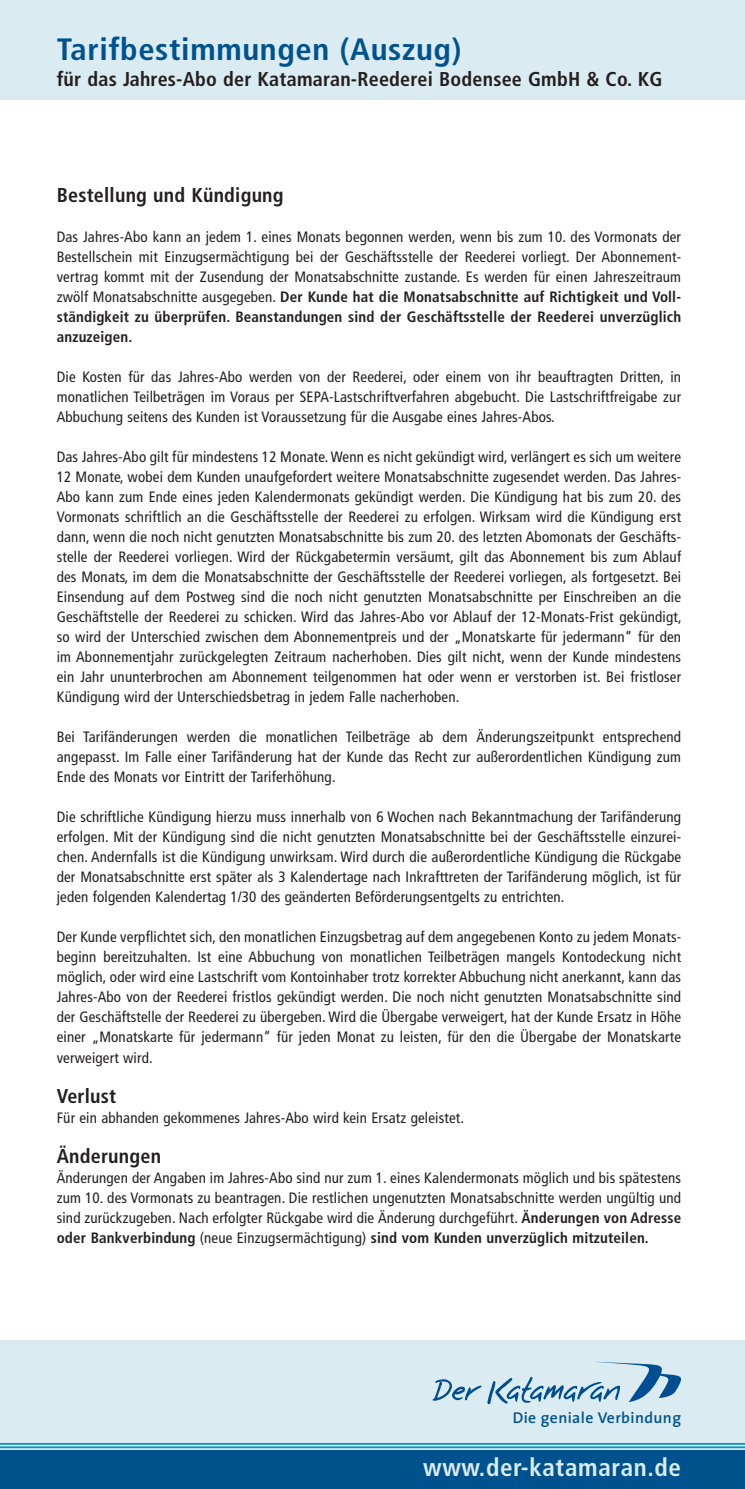
<style>
.page{position:relative;width:745px;height:1489px;background:#fff}
.page>*{position:absolute;margin:0;border:0;box-sizing:border-box;transform-origin:0 0}
.t1{font:700 condensed 31px "Frutiger";letter-spacing:.02em;color:#00528f;scale:1.05 1}
.t2{font:700 condensed 25px "Frutiger";letter-spacing:.025em;color:#daebf1}
.t3{font:700 condensed 20px "Frutiger LT";letter-spacing:.01em;color:#231f20}
.t4{font:600 15.75px "The Sans";letter-spacing:.025em;color:#00528f}
.t5{font:condensed 15px/20px "Frutiger LT";letter-spacing:.01em;color:#231f20;text-align:justify}
.s1{font-weight:700}
</style>
<div class="page">
<div style="left:0;top:1339px;width:744px;height:149px;background:#daebf1"></div>
<div style="left:0;top:1449px;width:744px;height:39px;background:#00528f"></div>
<hr style="left:0;top:1446px;width:744px;height:1px;background:#0096d6">
<hr style="left:0;top:1442px;width:744px;height:2px;background:#0096d6">
<hr style="left:744px;top:1339px;width:1px;height:149px;background:#daebf1">
<hr style="left:744px;top:1449px;width:1px;height:39px;background:#00528f">
<svg style="left:487px;top:1361px;width:193px;height:42px"></svg>
<svg style="left:432px;top:1379px;width:49px;height:21px"></svg>
<div style="left:0;top:0;width:744px;height:99px;background:#daebf1"></div>
<h1 class="t1" style="left:57px;top:31px;width:386px">Tarifbestimmungen (Auszug)</h1>
<h3 class="t3" style="left:57px;top:67px;width:607px">für das Jahres-Abo der Katamaran-Reederei Bodensee GmbH &amp; Co. KG</h3>
<h3 class="t3" style="left:57px;top:183px;width:228px">Bestellung und Kündigung</h3>
<p class="t5" style="left:57px;top:227px;width:625px">Das Jahres-Abo kann an jedem 1. eines Monats begonnen werden, wenn bis zum 10. des Vormonats der Bestellschein mit Einzugsermächtigung bei der Geschäftsstelle der Reederei vorliegt. Der Abonnement&shy;vertrag kommt mit der Zusendung der Monatsabschnitte zustande. Es werden für einen Jahreszeitraum zwölf Monatsabschnitte ausgegeben. <span class="s1">Der Kunde hat die Monatsabschnitte auf Richtigkeit und Voll&shy;ständigkeit zu überprüfen. Beanstandungen sind der Geschäftsstelle der Reederei unverzüglich anzuzeigen.</span></p>
<p class="t5" style="left:57px;top:367px;width:625px">Die Kosten für das Jahres-Abo werden von der Reederei, oder einem von ihr beauftragten Dritten, in monatlichen Teilbeträgen im Voraus per SEPA-Lastschriftverfahren abgebucht. Die Lastschriftfreigabe zur Abbuchung seitens des Kunden ist Voraussetzung für die Ausgabe eines Jahres-Abos.</p>
<p class="t5" style="left:57px;top:447px;width:626px">Das Jahres-Abo gilt für mindestens 12 Monate. Wenn es nicht gekündigt wird, verlängert es sich um weitere 12 Monate, wobei dem Kunden unaufgefordert weitere Monatsabschnitte zugesendet werden. Das Jahres-Abo kann zum Ende eines jeden Kalendermonats gekündigt werden. Die Kündigung hat bis zum 20. des Vormonats schriftlich an die Geschäftsstelle der Reederei zu erfolgen. Wirksam wird die Kündigung erst dann, wenn die noch nicht genutzten Monatsabschnitte bis zum 20. des letzten Abomonats der Geschäfts&shy;stelle der Reederei vorliegen. Wird der Rückgabetermin versäumt, gilt das Abonnement bis zum Ablauf des Monats, im dem die Monatsabschnitte der Geschäftsstelle der Reederei vorliegen, als fortgesetzt. Bei Einsendung auf dem Postweg sind die noch nicht genutzten Monatsabschnitte per Einschreiben an die Geschäftstelle der Reederei zu schicken. Wird das Jahres-Abo vor Ablauf der 12-Monats-Frist gekündigt, so wird der Unterschied zwischen dem Abonnementpreis und der „Monatskarte für jedermann“ für den im Abonnementjahr zurückgelegten Zeitraum nacherhoben. Dies gilt nicht, wenn der Kunde mindestens ein Jahr ununterbrochen am Abonnement teilgenommen hat oder wenn er verstorben ist. Bei fristloser Kündigung wird der Unterschiedsbetrag in jedem Falle nacherhoben.</p>
<p class="t5" style="left:57px;top:727px;width:625px">Bei Tarifänderungen werden die monatlichen Teilbeträge ab dem Änderungszeitpunkt entsprechend angepasst. Im Falle einer Tarifänderung hat der Kunde das Recht zur außerordentlichen Kündigung zum Ende des Monats vor Eintritt der Tariferhöhung.</p>
<p class="t5" style="left:57px;top:807px;width:625px">Die schriftliche Kündigung hierzu muss innerhalb von 6 Wochen nach Bekanntmachung der Tarifänderung erfolgen. Mit der Kündigung sind die nicht genutzten Monatsabschnitte bei der Geschäftsstelle einzurei&shy;chen. Andernfalls ist die Kündigung unwirksam. Wird durch die außerordentliche Kündigung die Rückgabe der Monatsabschnitte erst später als 3 Kalendertage nach Inkrafttreten der Tarifänderung möglich, ist für jeden folgenden Kalendertag 1/30 des geänderten Beförderungsentgelts zu entrichten.</p>
<p class="t5" style="left:57px;top:927px;width:625px">Der Kunde verpflichtet sich, den monatlichen Einzugsbetrag auf dem angegebenen Konto zu jedem Monats&shy;beginn bereitzuhalten. Ist eine Abbuchung von monatlichen Teilbeträgen mangels Kontodeckung nicht möglich, oder wird eine Lastschrift vom Kontoinhaber trotz korrekter Abbuchung nicht anerkannt, kann das Jahres-Abo von der Reederei fristlos gekündigt werden. Die noch nicht genutzten Monatsabschnitte sind der Geschäftstelle der Reederei zu übergeben. Wird die Übergabe verweigert, hat der Kunde Ersatz in Höhe einer „Monatskarte für jedermann“ für jeden Monat zu leisten, für den die Übergabe der Monatskarte verweigert wird.</p>
<h3 class="t3" style="left:57px;top:1083px;width:61px">Verlust</h3>
<p class="t5" style="left:57px;top:1107px;width:408px">Für ein abhanden gekommenes Jahres-Abo wird kein Ersatz geleistet.</p>
<h3 class="t3" style="left:57px;top:1143px;width:106px">Änderungen</h3>
<p class="t5" style="left:57px;top:1167px;width:625px">Änderungen der Angaben im Jahres-Abo sind nur zum 1. eines Kalendermonats möglich und bis spätestens zum 10. des Vormonats zu beantragen. Die restlichen ungenutzten Monatsabschnitte werden ungültig und sind zurückzugeben. Nach erfolgter Rückgabe wird die Änderung durchgeführt. <span class="s1">Änderungen von Adresse oder Bankverbindung</span> (neue Einzugsermächtigung) <span class="s1">sind vom Kunden unverzüglich mitzuteilen.</span></p>
<p class="t4" style="left:512px;top:1404px;width:170px">Die geniale Verbindung</p>
<h2 class="t2" style="left:423px;top:1452px;width:259px">www.der-katamaran.de</h2>
</div>
